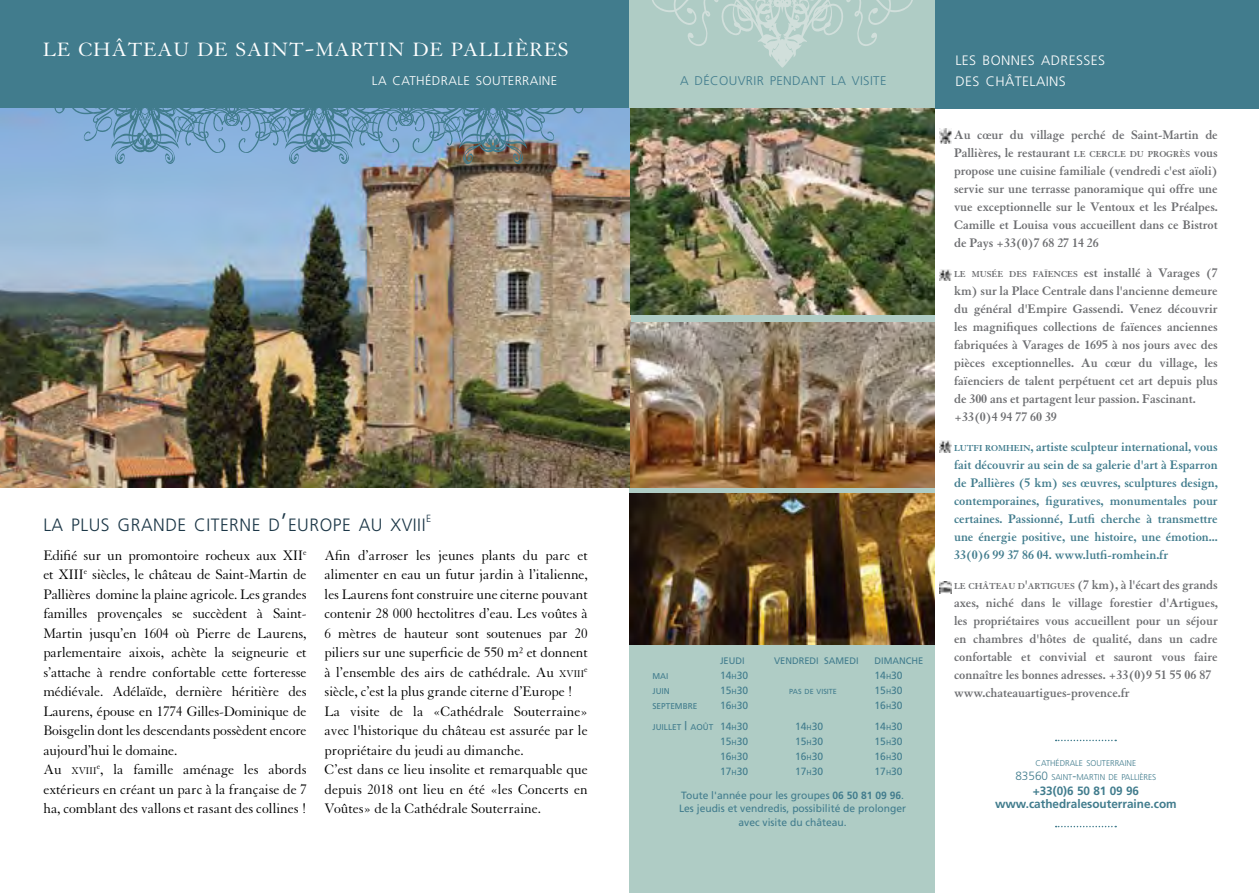
<style>
.page{position:relative;width:1259px;height:893px;background:#fff}
.page>*{position:absolute;margin:0;border:0;box-sizing:border-box;transform-origin:0 0}
.t1{font:21px "Granjon";letter-spacing:.03em;color:#fff}
.t2{font:300 17.85px "Frutiger";letter-spacing:.03em;color:#1c3747}
.t3{font:15px/19.5px "Granjon";color:#000;text-align:justify}
.t4{font:300 13.65px/21px "Frutiger";letter-spacing:.03em;color:#fff}
.t5{font:700 13.5px/18px "Granjon";letter-spacing:-.005em;color:#6d6e71}
.t6{font:700 13.5px/18px "Granjon";letter-spacing:-.005em;color:#417c8d;text-align:justify}
.t7{font:300 12.6px "Frutiger";letter-spacing:.03em;color:#417c8d}
.t8{font:300 12.6px "Frutiger";letter-spacing:.03em;color:#fff}
.t9{font:700 12px/13.5px "Frutiger";color:#417c8d;text-align:center}
.t10{font:10.5px/13.5px "Frutiger";color:#417c8d;text-align:center}
.t11{font:10.5px "Frutiger";color:#417c8d}
.t12{font:10.5px "Granjon";color:#000}
.t13{font:300 10.35px "Frutiger";color:#1c3747}
.t14{font:9.45px "Frutiger";color:#417c8d}
.t15{font:8.7px "Granjon";color:#000}
.t16{font:300 8.4px/13.5px "Frutiger";color:#417c8d;text-align:center}
.t17{font:8.4px "Frutiger";color:#417c8d}
.t18{font:7.35px "Frutiger";color:#417c8d}
.s1{font-size:30px}
.s2{font-size:25.5px}
.s3{font-size:15px}
.s4{font-size:10.5px}
.s5{font-size:9.45px}
.s6{font-style:inherit}
.s7{font-size:7.35px}
.s8{font-size:12px}
.s9{font-weight:700}
</style>
<div class="page">
<div style="left:0;top:0;width:1259px;height:109px;background:#417c8d"></div>
<div style="left:629px;top:0;width:306px;height:893px;background:#afccc5"></div>
<img style="left:0;top:109px;width:630px;height:378px">
<img style="left:630px;top:323px;width:305px;height:164px">
<img style="left:630px;top:109px;width:305px;height:206px">
<img style="left:629px;top:494px;width:306px;height:151px">
<svg style="left:54px;top:108px;width:529px;height:58px;fill:#87afdb"></svg>
<svg style="left:652px;top:0;width:261px;height:68px"></svg>
<svg style="left:940px;top:581px;width:11px;height:12px"></svg>
<img style="left:939px;top:129px;width:12px;height:14px">
<svg style="left:939px;top:269px;width:12px;height:12px"></svg>
<svg style="left:939px;top:441px;width:12px;height:11px"></svg>
<svg style="left:1055px;top:740px;width:61px;height:1px"></svg>
<svg style="left:1055px;top:826px;width:61px;height:1px"></svg>
<h1 class="t1" style="left:43px;top:38px;width:527px">LE CHÂTEAU DE SAINT<span class="s1">-</span>MARTIN DE PALLIÈRES</h1>
<p class="t8" style="left:372px;top:74px;width:187px">LA CATHÉDRALE SOUTERRAINE</p>
<p class="t2" style="left:43px;top:514px;width:384px">LA PLUS GRANDE CITERNE D<span class="s2">’</span>EUROPE AU XVIII</p>
<p class="t13" style="left:426px;top:513px;width:7px">E</p>
<p class="t3" style="left:43px;top:546px;width:265px">Edifié sur un promontoire rocheux aux XII<sup>e </sup>et XIII<sup>e</sup> siècles, le château de Saint-Martin de Pallières domine la plaine agricole. Les grandes familles provençales se succèdent à Saint-Martin jusqu’en 1604 où Pierre de Laurens, parlementaire aixois, achète la seigneurie et s’attache à rendre confortable cette forteresse médiévale. Adélaïde, dernière héritière des Laurens, épouse en 1774 Gilles-Dominique de Boisgelin dont les descendants possèdent encore aujourd’hui le domaine.</p>
<p class="t12" style="left:43px;top:765px;width:55px"><span class="s3">Au</span> XVIII</p>
<p class="t3" style="left:43px;top:760px;width:265px;text-indent:53px"><sup>e</sup>, la famille aménage les abords extérieurs en créant un parc à la française de 7 ha, comblant des vallons et rasant des collines !</p>
<p class="t3" style="left:324px;top:546px;width:265px">Afin d’arroser les jeunes plants du parc et alimenter en eau un futur jardin à l’italienne, les Laurens font construire une citerne pouvant contenir 28 000 hectolitres d’eau. Les voûtes à 6 mètres de hauteur sont soutenues par 20 piliers sur une superficie de 550 m² et donnent à l’ensemble des airs de cathédrale. Au <span class="s4">XVIII</span></p>
<p class="t15" style="left:584px;top:665px;width:5px">e</p>
<p class="t3" style="left:324px;top:682px;width:265px;text-align:left">siècle, c’est la plus grande citerne d’Europe !<br>La visite de la «Cathédrale Souterraine» avec l'historique du château est assurée par le propriétaire du jeudi au dimanche.<br>C’est dans ce lieu insolite et remarquable que depuis 2018 ont lieu en été «les Concerts en Voûtes» de la Cathédrale Souterraine.</p>
<p class="t7" style="left:680px;top:73px;width:208px">A DÉCOUVRIR PENDANT LA VISITE</p>
<p class="t4" style="left:955px;top:49px;width:151px">LES BONNES ADRESSES<br>DES CHÂTELAINS</p>
<p class="t5" style="left:954px;top:126px;width:265px;text-align:justify">Au cœur du village perché de Saint-Martin de Pallières, le restaurant <span class="s5">LE CERCLE DU PROGRÈS</span> vous propose une cuisine familiale (vendredi c'est aïoli) servie sur une terrasse panoramique qui offre une vue exceptionnelle sur le Ventoux et les Préalpes.<br>Camille et Louisa vous accueillent dans ce Bistrot de Pays +33(0)7 68 27 14 26</p>
<p class="t5" style="left:954px;top:264px;width:265px"><span class="s5">LE MUSÉE DES FAÏENCES</span> est installé à Varages (7 km) sur la Place Centrale dans l'ancienne demeure du général d'Empire Gassendi. Venez découvrir les magnifiques collections de faïences anciennes fabriquées à Varages de 1695 à nos jours avec des pièces exceptionnelles. Au cœur du village, les faïenciers de talent perpétuent cet art depuis plus de 300 ans et partagent leur passion. Fascinant. +33(0)4 94 77 60 39</p>
<p class="t6" style="left:954px;top:438px;width:265px"><span class="s5">LUTFI ROMHEIN</span>, artiste sculpteur international, vous fait découvrir au sein de sa galerie d'art à Esparron de Pallières (5 km) ses œuvres, sculptures design, contemporaines, figuratives, monumentales pour certaines. Passionné, Lutfi cherche à transmettre une énergie positive, une histoire, une émotion...<br>33(0)6 99 37 86 04. www.lutfi-romhein.fr</p>
<p class="t5" style="left:954px;top:576px;width:265px"><span class="s5">LE CHÂTEAU D</span><span class="s6">'</span><span class="s5">ARTIGUES</span> (7 km), à l'écart des grands axes, niché dans le village forestier d'Artigues, les propriétaires vous accueillent pour un séjour en chambres d'hôtes de qualité, dans un cadre confortable et convivial et sauront vous faire connaître les bonnes adresses. +33(0)9 51 55 06 87 www.chateauartigues-provence.fr</p>
<p class="t14" style="left:720px;top:655px;width:26px">JEUDI</p>
<p class="t14" style="left:774px;top:655px;width:86px">VENDREDI SAMEDI</p>
<p class="t14" style="left:874px;top:655px;width:50px">DIMANCHE</p>
<p class="t17" style="left:652px;top:671px;width:18px">MAI</p>
<p class="t11" style="left:720px;top:669px;width:30px">14<span class="s7">H</span>30</p>
<p class="t11" style="left:874px;top:669px;width:30px">14<span class="s7">H</span>30</p>
<p class="t17" style="left:652px;top:686px;width:19px">JUIN</p>
<p class="t11" style="left:720px;top:684px;width:30px">15<span class="s7">H</span>30</p>
<p class="t18" style="left:789px;top:687px;width:49px">PAS DE VISITE</p>
<p class="t11" style="left:874px;top:684px;width:30px">15<span class="s7">H</span>30</p>
<p class="t17" style="left:652px;top:701px;width:46px">SEPTEMBRE</p>
<p class="t11" style="left:720px;top:699px;width:30px">16<span class="s7">H</span>30</p>
<p class="t11" style="left:874px;top:699px;width:30px">16<span class="s7">H</span>30</p>
<p class="t17" style="left:652px;top:722px;width:97px">JUILLET <span class="s8">|</span> AOÛT <span class="s4">14</span><span class="s7">H</span><span class="s4">30</span></p>
<p class="t11" style="left:795px;top:720px;width:30px">14<span class="s7">H</span>30</p>
<p class="t11" style="left:874px;top:720px;width:30px">14<span class="s7">H</span>30</p>
<p class="t11" style="left:720px;top:735px;width:30px">15<span class="s7">H</span>30</p>
<p class="t11" style="left:795px;top:735px;width:30px">15<span class="s7">H</span>30</p>
<p class="t11" style="left:874px;top:735px;width:30px">15<span class="s7">H</span>30</p>
<p class="t11" style="left:720px;top:750px;width:30px">16<span class="s7">H</span>30</p>
<p class="t11" style="left:795px;top:750px;width:30px">16<span class="s7">H</span>30</p>
<p class="t11" style="left:874px;top:750px;width:30px">16<span class="s7">H</span>30</p>
<p class="t11" style="left:720px;top:765px;width:30px">17<span class="s7">H</span>30</p>
<p class="t11" style="left:795px;top:765px;width:30px">17<span class="s7">H</span>30</p>
<p class="t11" style="left:874px;top:765px;width:30px">17<span class="s7">H</span>30</p>
<p class="t16" style="left:1015px;top:757px;width:142px">CATHÉDRALE SOUTERRAINE<br><span class="s8">83560</span> SAINT<span class="s8">-</span>MARTIN DE PALLIÈRES</p>
<p class="t9" style="left:995px;top:784px;width:183px">+33(0)6 50 81 09 96 www.cathedralesouterraine.com</p>
<p class="t10" style="left:679px;top:788px;width:229px">Toute l'année pour les groupes <span class="s9">06 50 81 09 96</span>.<br>Les jeudis et vendredis, possibilité de prolonger avec visite du château.</p>
</div>
